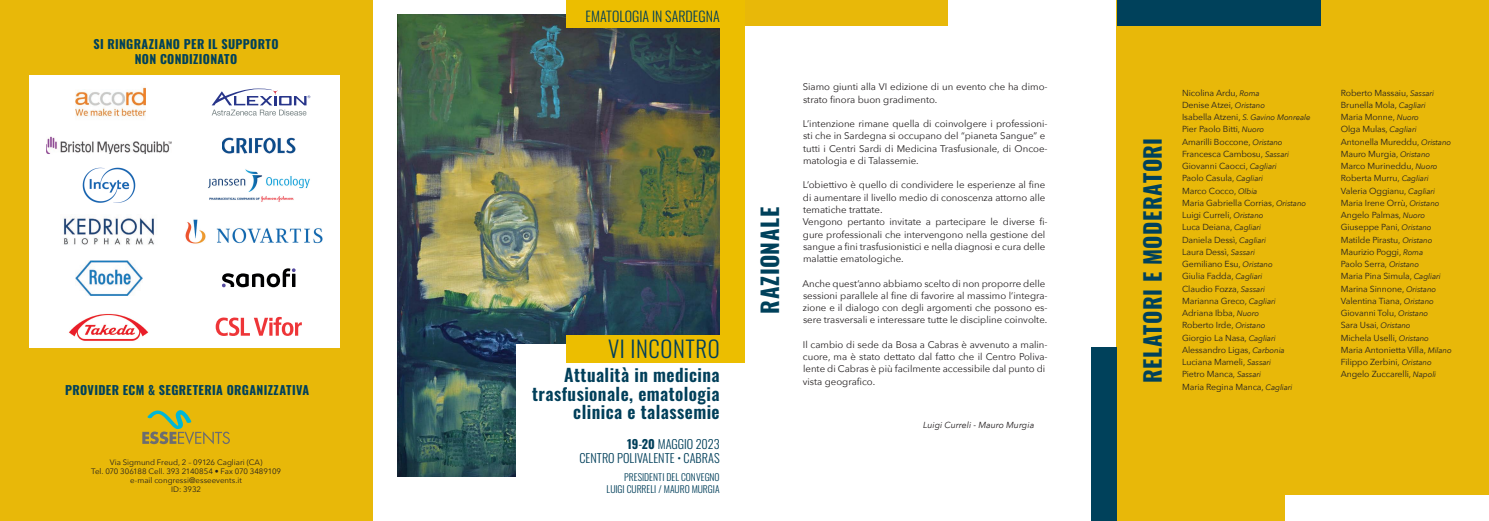
<style>
.page{position:relative;width:1489px;height:521px;background:#fff}
.page>*{position:absolute;margin:0;border:0;box-sizing:border-box;transform-origin:0 0}
.testo_-_normale{font:700 22.75px "Oswald";letter-spacing:.025em;color:#00415b}
.t1{font:300 22.75px "Oswald";letter-spacing:.025em;color:#013f5a}
.t2{font:600 17.5px/18.6px "Oswald";letter-spacing:.025em;color:#013f5a;text-align:right}
.t3{font:300 14px "Oswald";color:#013f5a}
.testo_-_normale-2{font:700 12.25px "Oswald";letter-spacing:.03em;color:#00415b}
.t4{font:300 12.25px/14.7px "Oswald";color:#013f5a;text-align:right}
.testo_-razionale{font:9.62px/12.2px "Avenir Next";color:#231f20}
.t5{font:300 9.62px/12.2px "Oswald";color:#013f5a;text-align:right}
.faculty{font:8.75px "Avenir Next";letter-spacing:-.01em;color:#231f20}
.testo_-razionale-2{font:italic 8.75px "Avenir Next";color:#231f20}
.testo_info{font:7.88px "Avenir Next";letter-spacing:-.005em;color:#231f20}
.faculty-2{font:italic 7.88px "Avenir Next";letter-spacing:-.01em;color:#231f20}
.s1{font-weight:700}
.s2{font-weight:400}
.s3{font-style:italic;font-size:7.88px}
.s4{font-style:normal;font-size:8.75px}
</style>
<div class="page">
<div style="left:0;top:0;width:372px;height:521px;background:#e8b809"></div>
<div style="left:1116px;top:0;width:372px;height:521px;background:#e8b809"></div>
<div style="left:1285px;top:496px;width:203px;height:25px;background:#fff"></div>
<div style="left:1116px;top:0;width:204px;height:25px;background:#00415b"></div>
<div style="left:744px;top:0;width:204px;height:25px;background:#e8b809"></div>
<svg style="left:142px;top:410px;width:88px;height:34px"></svg>
<div style="left:586px;top:0;width:158px;height:363px;background:#ecbe00"></div>
<img style="left:397px;top:15px;width:322px;height:461px">
<div style="left:516px;top:344px;width:205px;height:143px;background:#fff"></div>
<div style="left:567px;top:335px;width:160px;height:28px;background:#ecbe00"></div>
<div style="left:567px;top:0;width:160px;height:27px;background:#ecbe00"></div>
<div style="left:1091px;top:348px;width:25px;height:173px;background:#00415b"></div>
<div style="left:29px;top:75px;width:310px;height:273px;background:#fff"></div>
<img style="left:75px;top:87px;width:70px;height:30px">
<svg style="left:212px;top:89px;width:98px;height:27px"></svg>
<img style="left:46px;top:137px;width:126px;height:17px">
<img style="left:222px;top:137px;width:73px;height:16px">
<img style="left:83px;top:167px;width:52px;height:36px">
<img style="left:208px;top:169px;width:102px;height:33px">
<img style="left:63px;top:217px;width:92px;height:28px">
<img style="left:75px;top:260px;width:68px;height:35px">
<img style="left:185px;top:219px;width:138px;height:25px">
<svg style="left:222px;top:268px;width:73px;height:19px"></svg>
<img style="left:69px;top:314px;width:80px;height:27px">
<svg style="left:216px;top:317px;width:86px;height:19px"></svg>
<p class="testo_-_normale-2" style="left:93px;top:33px;width:187px">SI RINGRAZIANO PER IL SUPPORTO</p>
<p class="testo_-_normale-2" style="left:135px;top:48px;width:104px">NON CONDIZIONATO</p>
<p class="testo_-_normale-2" style="left:65px;top:379px;width:245px">PROVIDER ECM &amp; SEGRETERIA ORGANIZZATIVA</p>
<p class="testo_info" style="left:110px;top:455px;width:154px">Via Sigmund Freud, 2 – 09126 Cagliari (CA)</p>
<p class="testo_info" style="left:91px;top:465px;width:191px">Tel. 070 306188 Cell. 393 2140854 • Fax 070 3489109</p>
<p class="testo_info" style="left:130px;top:474px;width:113px">e-mail congressi@esseevents.it</p>
<p class="testo_info" style="left:171px;top:483px;width:31px">ID: 3932</p>
<p class="t3" style="left:585px;top:4px;width:136px">EMATOLOGIA IN SARDEGNA</p>
<p class="t1" style="left:608px;top:328px;width:113px">VI INCONTRO</p>
<p class="t2" style="left:532px;top:364px;width:189px">Attualità in medicina trasfusionale, ematologia clinica e talassemie</p>
<p class="t4" style="left:579px;top:435px;width:142px"><span class="s1">19</span><span class="s2">-</span><span class="s1">20</span> MAGGIO 2023<br>CENTRO POLIVALENTE • CABRAS</p>
<p class="t5" style="left:606px;top:470px;width:114px">PRESIDENTI DEL CONVEGNO<br>LUIGI CURRELI / MAURO MURGIA</p>
<p class="testo_-_normale" style="left:749px;top:314px;width:109px;rotate:-90deg">RAZIONALE</p>
<p class="testo_-razionale" style="left:802px;top:81px;width:246px">Siamo giunti alla VI edizione di un evento che ha dimo&shy;strato finora buon gradimento.</p>
<p class="testo_-razionale" style="left:803px;top:117px;width:246px">L’intenzione rimane quella di coinvolgere i professioni&shy;sti che in Sardegna si occupano del “pianeta Sangue” e tutti i Centri Sardi di Medicina Trasfusionale, di Oncoe&shy;matologia e di Talassemie.</p>
<p class="testo_-razionale" style="left:803px;top:179px;width:244px;text-align:justify">L’obiettivo è quello di condividere le esperienze al fine di aumentare il livello medio di conoscenza attorno alle tematiche trattate.</p>
<p class="testo_-razionale" style="left:802px;top:215px;width:246px">Vengono pertanto invitate a partecipare le diverse fi&shy;gure professionali che intervengono nella gestione del sangue a fini trasfusionistici e nella diagnosi e cura delle malattie ematologiche.</p>
<p class="testo_-razionale" style="left:802px;top:277px;width:247px">Anche quest’anno abbiamo scelto di non proporre delle sessioni parallele al fine di favorire al massimo l’integra&shy;zione e il dialogo con degli argomenti che possono es&shy;sere trasversali e interessare tutte le discipline coinvolte.</p>
<p class="testo_-razionale" style="left:802px;top:338px;width:246px">Il cambio di sede da Bosa a Cabras è avvenuto a malin&shy;cuore, ma è stato dettato dal fatto che il Centro Poliva&shy;lente di Cabras è più facilmente accessibile dal punto di vista geografico.</p>
<p class="testo_-razionale-2" style="left:923px;top:417px;width:113px">Luigi Curreli - Mauro Murgia</p>
<p class="testo_-_normale" style="left:1132px;top:383px;width:247px;rotate:-90deg">RELATORI E MODERATORI</p>
<p class="faculty" style="left:1181px;top:85px;width:79px">Nicolina Ardu, <span class="s3">Roma</span></p>
<p class="faculty" style="left:1181px;top:97px;width:84px">Denise Atzei, <span class="s3">Oristano</span></p>
<p class="faculty-2" style="left:1181px;top:111px;width:130px"><span class="s4">Isabella Atzeni,</span> S. Gavino Monreale</p>
<p class="faculty" style="left:1181px;top:122px;width:83px">Pier Paolo Bitti, <span class="s3">Nuoro</span></p>
<p class="faculty" style="left:1181px;top:134px;width:102px">Amarilli Boccone, <span class="s3">Oristano</span></p>
<p class="faculty" style="left:1181px;top:146px;width:108px">Francesca Cambosu, <span class="s3">Sassari</span></p>
<p class="faculty" style="left:1181px;top:159px;width:96px">Giovanni Caocci, <span class="s3">Cagliari</span></p>
<p class="faculty" style="left:1181px;top:171px;width:82px">Paolo Casula, <span class="s3">Cagliari</span></p>
<p class="faculty" style="left:1181px;top:183px;width:77px">Marco Cocco, <span class="s3">Olbia</span></p>
<p class="faculty" style="left:1181px;top:195px;width:126px">Maria Gabriella Corrias, <span class="s3">Oristano</span></p>
<p class="faculty" style="left:1181px;top:208px;width:83px">Luigi Curreli, <span class="s3">Oristano</span></p>
<p class="faculty" style="left:1181px;top:220px;width:81px">Luca Deiana, <span class="s3">Cagliari</span></p>
<p class="faculty" style="left:1181px;top:232px;width:86px">Daniela Dessì, <span class="s3">Cagliari</span></p>
<p class="faculty" style="left:1181px;top:244px;width:74px">Laura Dessì, <span class="s3">Sassari</span></p>
<p class="faculty" style="left:1181px;top:257px;width:92px">Gemiliano Esu, <span class="s3">Oristano</span></p>
<p class="faculty" style="left:1181px;top:269px;width:82px">Giulia Fadda, <span class="s3">Cagliari</span></p>
<p class="faculty" style="left:1181px;top:281px;width:84px">Claudio Fozza, <span class="s3">Sassari</span></p>
<p class="faculty" style="left:1181px;top:293px;width:95px">Marianna Greco, <span class="s3">Cagliari</span></p>
<p class="faculty" style="left:1181px;top:306px;width:78px">Adriana Ibba, <span class="s3">Nuoro</span></p>
<p class="faculty" style="left:1181px;top:318px;width:85px">Roberto Irde, <span class="s3">Oristano</span></p>
<p class="faculty" style="left:1181px;top:330px;width:95px">Giorgio La Nasa, <span class="s3">Cagliari</span></p>
<p class="faculty" style="left:1181px;top:342px;width:104px">Alessandro Ligas, <span class="s3">Carbonia</span></p>
<p class="faculty" style="left:1181px;top:355px;width:91px">Luciana Mameli, <span class="s3">Sassari</span></p>
<p class="faculty" style="left:1181px;top:367px;width:81px">Pietro Manca, <span class="s3">Sassari</span></p>
<p class="faculty" style="left:1181px;top:379px;width:112px">Maria Regina Manca, <span class="s3">Cagliari</span></p>
<p class="faculty" style="left:1340px;top:85px;width:95px">Roberto Massaiu, <span class="s3">Sassari</span></p>
<p class="faculty" style="left:1340px;top:97px;width:87px">Brunella Mola, <span class="s3">Cagliari</span></p>
<p class="faculty" style="left:1340px;top:110px;width:80px">Maria Monne, <span class="s3">Nuoro</span></p>
<p class="faculty" style="left:1340px;top:122px;width:77px">Olga Mulas, <span class="s3">Cagliari</span></p>
<p class="faculty" style="left:1340px;top:134px;width:112px">Antonella Mureddu, <span class="s3">Oristano</span></p>
<p class="faculty" style="left:1340px;top:146px;width:91px">Mauro Murgia, <span class="s3">Oristano</span></p>
<p class="faculty" style="left:1340px;top:159px;width:98px">Marco Murineddu, <span class="s3">Nuoro</span></p>
<p class="faculty" style="left:1340px;top:171px;width:89px">Roberta Murru, <span class="s3">Cagliari</span></p>
<p class="faculty" style="left:1340px;top:183px;width:96px">Valeria Oggianu, <span class="s3">Cagliari</span></p>
<p class="faculty" style="left:1340px;top:195px;width:100px">Maria Irene Orrù, <span class="s3">Oristano</span></p>
<p class="faculty" style="left:1340px;top:208px;width:86px">Angelo Palmas, <span class="s3">Nuoro</span></p>
<p class="faculty" style="left:1340px;top:220px;width:92px">Giuseppe Pani, <span class="s3">Oristano</span></p>
<p class="faculty" style="left:1340px;top:232px;width:93px">Matilde Pirastu, <span class="s3">Oristano</span></p>
<p class="faculty" style="left:1340px;top:244px;width:84px">Maurizio Poggi, <span class="s3">Roma</span></p>
<p class="faculty" style="left:1340px;top:257px;width:80px">Paolo Serra, <span class="s3">Oristano</span></p>
<p class="faculty" style="left:1340px;top:269px;width:102px">Maria Pina Simula, <span class="s3">Cagliari</span></p>
<p class="faculty" style="left:1340px;top:281px;width:97px">Marina Sinnone, <span class="s3">Oristano</span></p>
<p class="faculty" style="left:1340px;top:293px;width:95px">Valentina Tiana, <span class="s3">Oristano</span></p>
<p class="faculty" style="left:1340px;top:306px;width:89px">Giovanni Tolu, <span class="s3">Oristano</span></p>
<p class="faculty" style="left:1340px;top:318px;width:71px">Sara Usai, <span class="s3">Oristano</span></p>
<p class="faculty" style="left:1340px;top:330px;width:90px">Michela Uselli, <span class="s3">Oristano</span></p>
<p class="faculty" style="left:1340px;top:342px;width:112px">Maria Antonietta Villa, <span class="s3">Milano</span></p>
<p class="faculty" style="left:1340px;top:355px;width:92px">Filippo Zerbini, <span class="s3">Oristano</span></p>
<p class="faculty" style="left:1340px;top:367px;width:97px">Angelo Zuccarelli, <span class="s3">Napoli</span></p>
</div>
